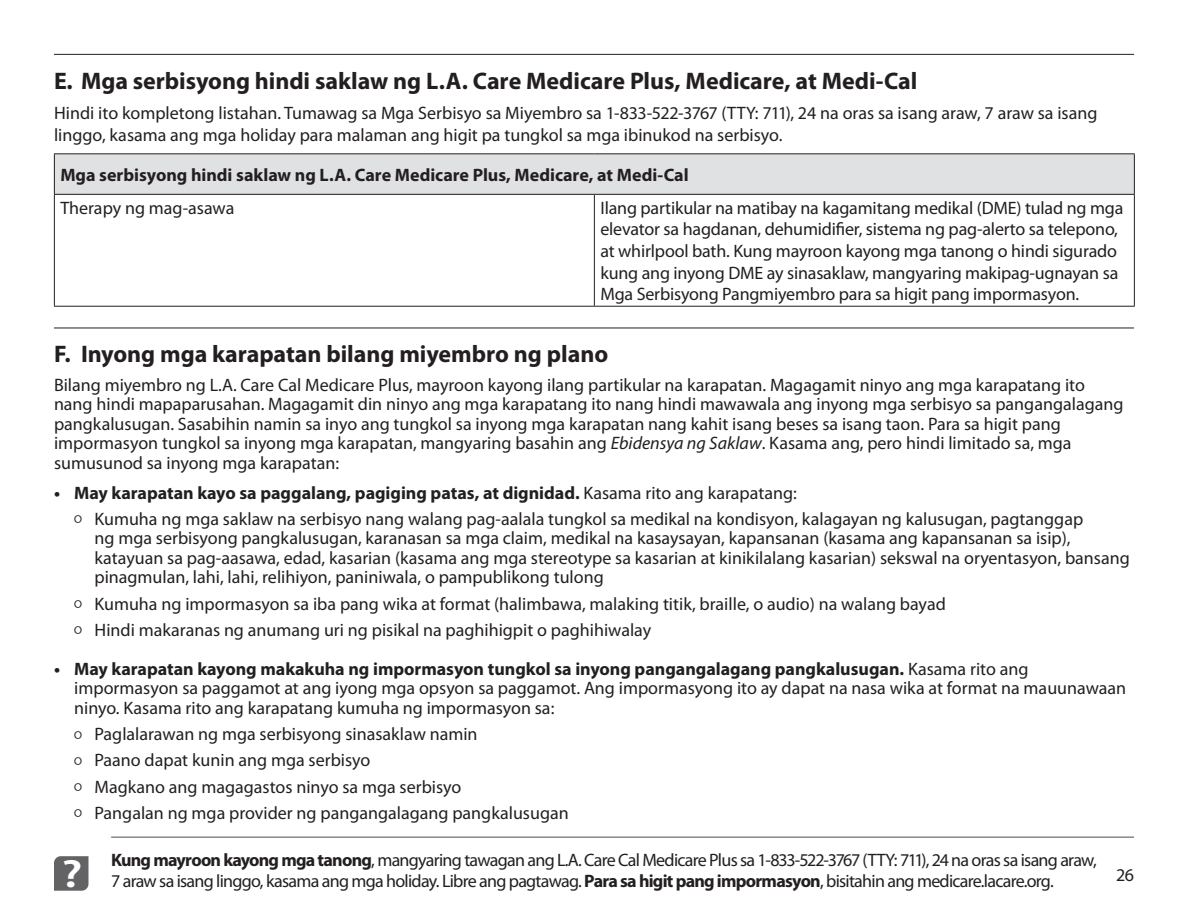
<style>
.page{position:relative;width:1188px;height:918px;background:#fff}
.page>*{position:absolute;margin:0;border:0;box-sizing:border-box;transform-origin:0 0}
.t1{font:700 24px "Myriad Pro";letter-spacing:-.005em;color:#231f20}
.t2{font:18px/19.5px "Myriad Pro";color:#231f20}
.t3{font:18px/21px "Myriad Pro";letter-spacing:-.04em;color:#231f20}
.t4{font:700 18px/33px "Myriad Pro";color:#231f20}
.s1{font-weight:400}
.s2{font-style:italic}
.s3{font-weight:700}
.s4{font-weight:300;font-size:23.4px}
.s5{font-weight:600;font-size:39.45px;color:#fff}
</style>
<div class="page">
<svg style="left:54px;top:856px;width:34px;height:35px"></svg>
<hr style="left:111px;top:837px;width:1023px;height:1px;background:#524a47">
<hr style="left:54px;top:54px;width:1080px;height:1px;background:#231f20">
<hr style="left:54px;top:328px;width:1080px;height:1px;background:#231f20">
<div style="left:54px;top:154px;width:1080px;height:40px;background:#e0e1e3"></div>
<hr style="left:54px;top:153px;width:540px;height:1px;background:#231f20">
<hr style="left:54px;top:154px;width:1px;height:40px;background:#231f20">
<hr style="left:594px;top:153px;width:541px;height:1px;background:#231f20">
<hr style="left:1134px;top:154px;width:1px;height:40px;background:#231f20">
<hr style="left:54px;top:194px;width:540px;height:1px;background:#231f20">
<hr style="left:54px;top:195px;width:1px;height:111px;background:#231f20">
<hr style="left:594px;top:194px;width:541px;height:1px;background:#231f20">
<hr style="left:594px;top:195px;width:1px;height:111px;background:#231f20">
<hr style="left:1134px;top:195px;width:1px;height:111px;background:#231f20">
<hr style="left:54px;top:306px;width:540px;height:1px;background:#231f20">
<hr style="left:594px;top:306px;width:541px;height:1px;background:#231f20">
<h2 class="t1" style="left:54px;top:65px;width:865px">E. Mga serbisyong hindi saklaw ng L.A. Care Medicare Plus, Medicare, at Medi-Cal</h2>
<p class="t2" style="left:54px;top:102px;width:1045px;line-height:21.6px">Hindi ito kompletong listahan. Tumawag sa Mga Serbisyo sa Miyembro sa 1-833-522-3767 (TTY: 711), 24 na oras sa isang araw, 7 araw sa isang linggo, kasama ang mga holiday para malaman ang higit pa tungkol sa mga ibinukod na serbisyo.</p>
<p class="t4" style="left:60px;top:158px;width:630px">Mga serbisyong hindi saklaw ng L.A. Care Medicare Plus, Medicare, at Medi-Cal<br><span class="s1">Therapy ng mag-asawa</span></p>
<p class="t2" style="left:600px;top:197px;width:525px;line-height:21.6px">Ilang partikular na matibay na kagamitang medikal (DME) tulad ng mga elevator sa hagdanan, dehumidifier, sistema ng pag-alerto sa telepono, at whirlpool bath. Kung mayroon kayong mga tanong o hindi sigurado kung ang inyong DME ay sinasaklaw, mangyaring makipag-ugnayan sa Mga Serbisyong Pangmiyembro para sa higit pang impormasyon.</p>
<h2 class="t1" style="left:54px;top:338px;width:556px">F. Inyong mga karapatan bilang miyembro ng plano</h2>
<p class="t2" style="left:54px;top:375px;width:1071px">Bilang miyembro ng L.A. Care Cal Medicare Plus, mayroon kayong ilang partikular na karapatan. Magagamit ninyo ang mga karapatang ito nang hindi mapaparusahan. Magagamit din ninyo ang mga karapatang ito nang hindi mawawala ang inyong mga serbisyo sa pangangalagang pangkalusugan. Sasabihin namin sa inyo ang tungkol sa inyong mga karapatan nang kahit isang beses sa isang taon. Para sa higit pang impormasyon tungkol sa inyong mga karapatan, mangyaring basahin ang <span class="s2">Ebidensya ng Saklaw</span>. Kasama ang, pero hindi limitado sa, mga sumusunod sa inyong mga karapatan:</p>
<p class="t2" style="left:74px;top:479px;width:1011px;line-height:26.2px;text-indent:-20px"><span class="s3">• May karapatan kayo sa paggalang, pagiging patas, at dignidad.</span> Kasama rito ang karapatang:<br><span class="s4">º</span> Kumuha ng mga saklaw na serbisyo nang walang pag-aalala tungkol sa medikal na kondisyon, kalagayan ng kalusugan, pagtanggap</p>
<p class="t2" style="left:94px;top:528px;width:1037px">ng mga serbisyong pangkalusugan, karanasan sa mga claim, medikal na kasaysayan, kapansanan (kasama ang kapansanan sa isip), katayuan sa pag-aasawa, edad, kasarian (kasama ang mga stereotype sa kasarian at kinikilalang kasarian) sekswal na oryentasyon, bansang pinagmulan, lahi, lahi, relihiyon, paniniwala, o pampublikong tulong</p>
<p class="t2" style="left:74px;top:590px;width:873px;line-height:26.2px"><span class="s4">º</span> Kumuha ng impormasyon sa iba pang wika at format (halimbawa, malaking titik, braille, o audio) na walang bayad <span class="s4">º</span> Hindi makaranas ng anumang uri ng pisikal na paghihigpit o paghihiwalay</p>
<p class="t2" style="left:74px;top:659px;width:1053px;text-indent:-20px"><span class="s3">• May karapatan kayong makakuha ng impormasyon tungkol sa inyong pangangalagang pangkalusugan.</span> Kasama rito ang impormasyon sa paggamot at ang iyong mga opsyon sa paggamot. Ang impormasyong ito ay dapat na nasa wika at format na mauunawaan ninyo. Kasama rito ang karapatang kumuha ng impormasyon sa:</p>
<p class="t2" style="left:74px;top:721px;width:496px;line-height:26.2px"><span class="s4">º</span> Paglalarawan ng mga serbisyong sinasaklaw namin<br><span class="s4">º</span> Paano dapat kunin ang mga serbisyo<br><span class="s4">º</span> Magkano ang magagastos ninyo sa mga serbisyo<br><span class="s4">º</span> Pangalan ng mga provider ng pangangalagang pangkalusugan</p>
<p class="t3" style="left:62px;top:849px;width:1037px;text-indent:50px"><span class="s3">Kung mayroon kayong mga tanong</span>, mangyaring tawagan ang L.A. Care Cal Medicare Plus sa 1-833-522-3767 (TTY: 711), 24 na oras sa isang araw, <span class="s5">?</span> 7 araw sa isang linggo, kasama ang mga holiday. Libre ang pagtawag. <span class="s3">Para sa higit pang impormasyon</span>, bisitahin ang medicare.lacare.org.</p>
<p class="t2" style="left:1116px;top:865px;width:19px">26</p>
</div>
